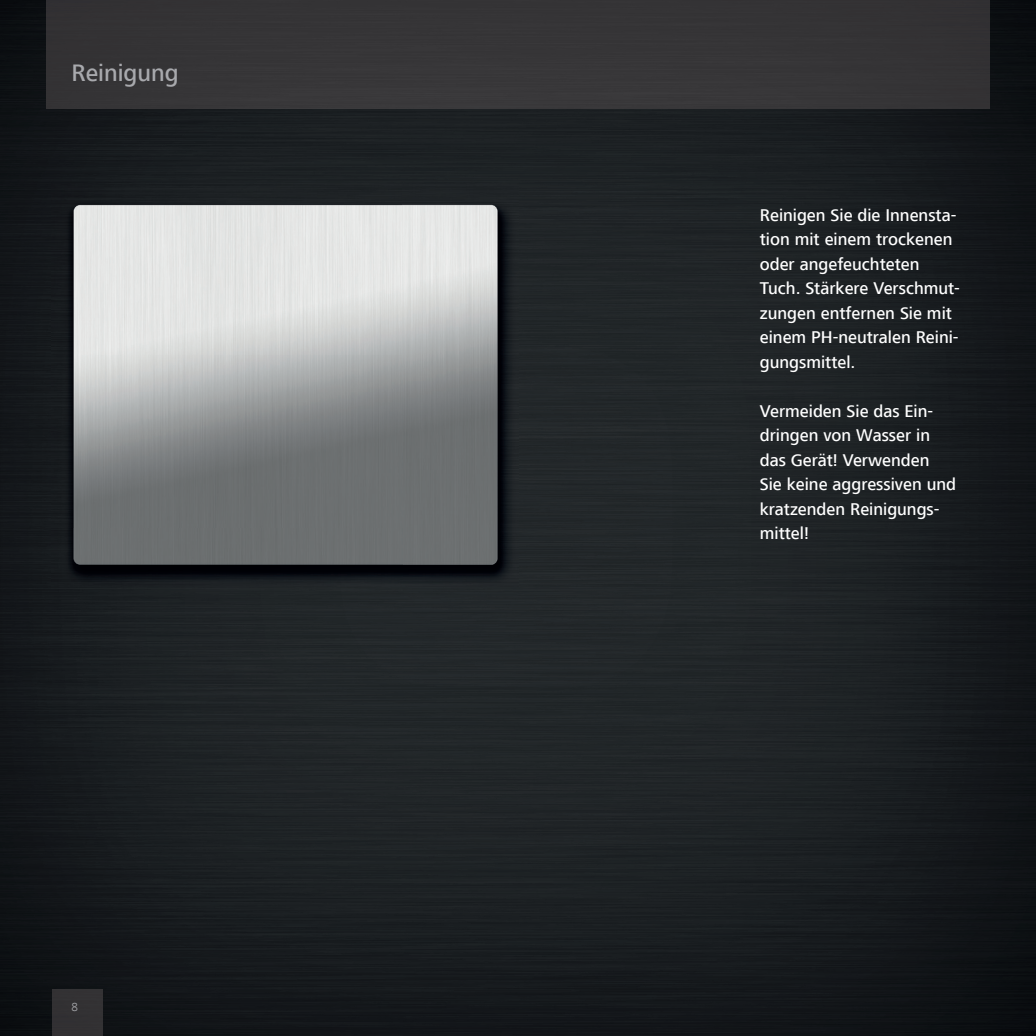
<style>
.page{position:relative;width:1036px;height:1036px;background:#fff}
.page>*{position:absolute;margin:0;border:0;box-sizing:border-box;transform-origin:0 0}
.t1{font:500 24.5px "Frutiger Next LT";color:#a8a9ad}
.t2{font:500 17.5px/24.5px "Frutiger Next LT";color:#fff}
.t3{font:300 12.25px "Frutiger Next LT";color:#a8a9ad}
</style>
<div class="page">
<img style="left:0;top:0;width:1036px;height:1036px">
<img style="left:52px;top:183px;width:467px;height:403px">
<div style="left:53px;top:989px;width:49px;height:47px;background:#323133"></div>
<div style="left:47px;top:0;width:942px;height:109px;background:#353436"></div>
<h1 class="t1" style="left:71px;top:60px;width:109px">Reinigung</h1>
<p class="t3" style="left:71px;top:1000px;width:8px">8</p>
<p class="t2" style="left:760px;top:202px;width:202px">Reinigen Sie die Innensta&shy;tion mit einem trockenen oder angefeuchteten<br>Tuch. Stärkere Verschmut&shy;zungen entfernen Sie mit einem PH-neutralen Reini&shy;gungsmittel.</p>
<p class="t2" style="left:760px;top:398px;width:198px">Vermeiden Sie das Ein&shy;dringen von Wasser in das Gerät! Verwenden<br>Sie keine aggressiven und kratzenden Reinigungs&shy;mittel!</p>
</div>
